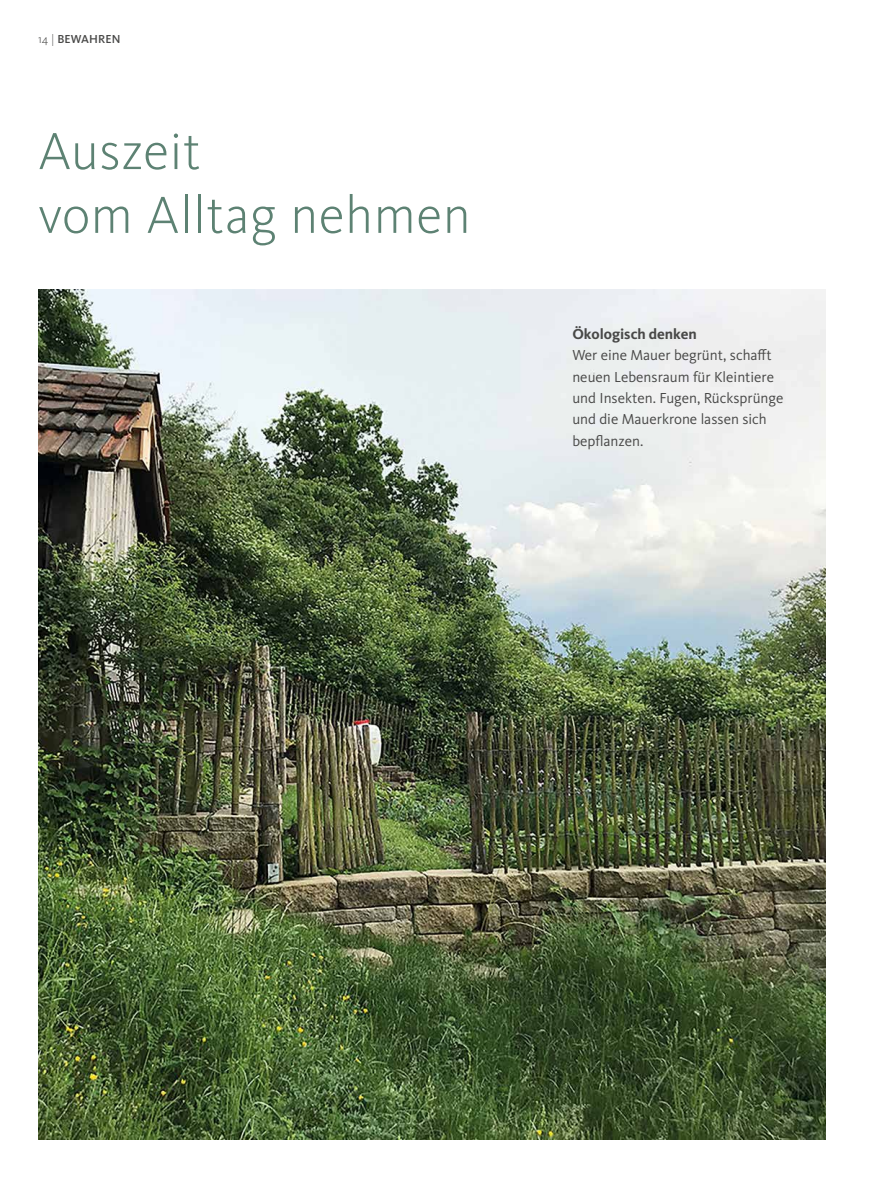
<style>
.page{position:relative;width:893px;height:1191px;background:#fff}
.page>*{position:absolute;margin:0;border:0;box-sizing:border-box;transform-origin:0 0}
.t1{font:300 54px/63.8px "Kievit Pro";letter-spacing:.01em;color:#5d8273}
.t2{font:15px/21.3px "Kievit Pro";color:#484847}
.t3{font:700 15px "Kievit Pro";color:#484847}
.t4{font:500 12px "Kievit Pro";letter-spacing:.01em;color:#484847}
.s1{font-weight:300}
</style>
<div class="page">
<img style="left:38px;top:289px;width:788px;height:850px">
<p class="t4" style="left:38px;top:32px;width:84px"><span class="s1">14 |</span> BEWAHREN</p>
<h1 class="t1" style="left:38px;top:119px;width:434px">Auszeit<br>vom Alltag nehmen</h1>
<p class="t3" style="left:572px;top:325px;width:126px">Ökologisch denken</p>
<p class="t2" style="left:572px;top:345px;width:212px">Wer eine Mauer begrünt, schafft neuen Lebensraum für Kleintiere und Insekten. Fugen, Rücksprünge und die Mauerkrone lassen sich bepflanzen.</p>
</div>
